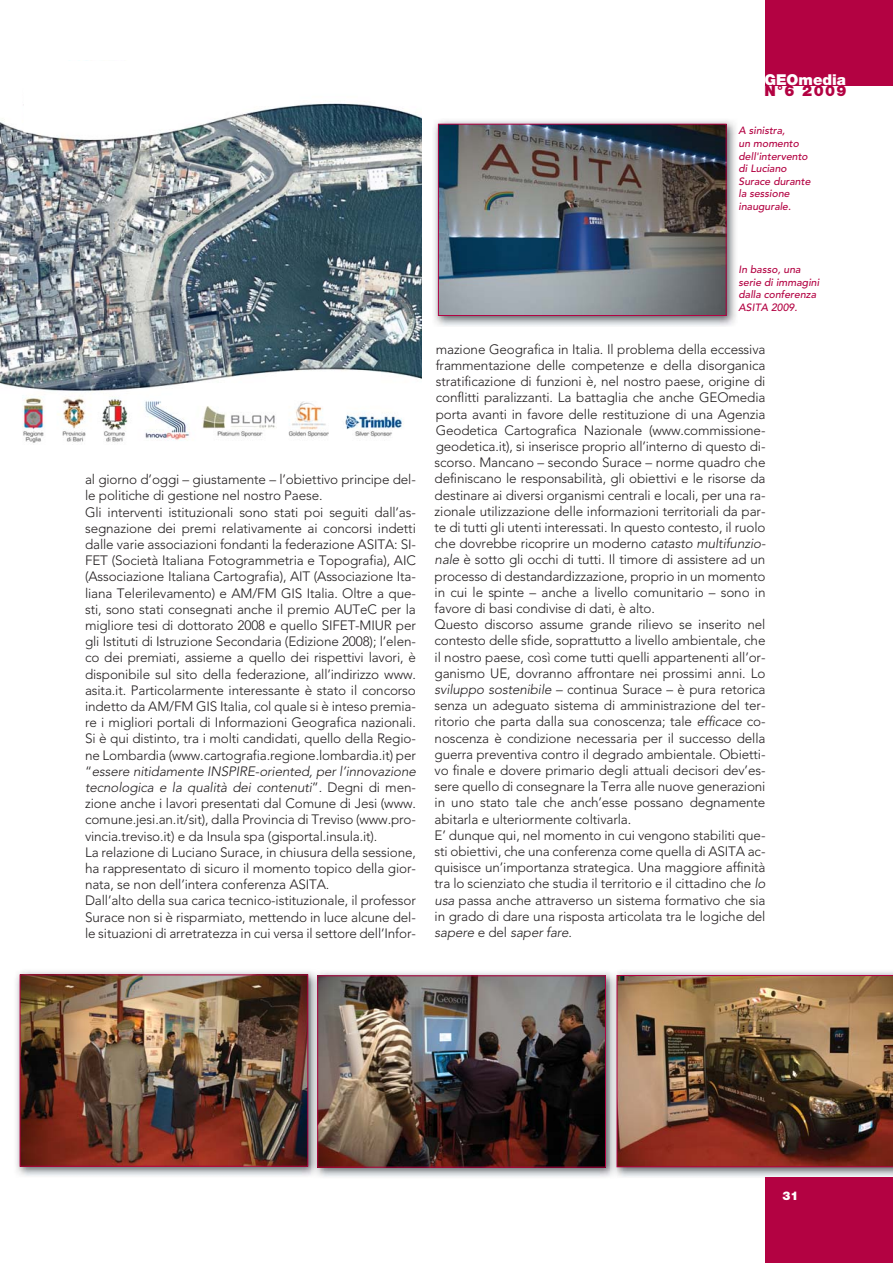
<style>
.page{position:relative;width:893px;height:1263px;background:#fff}
.page>*{position:absolute;margin:0;border:0;box-sizing:border-box;transform-origin:0 0}
.t1{font:900 15px "Helvetica Neue";color:#fff}
.t2{font:900 15px "Helvetica Neue";color:#b30242}
.t3{font:300 13.5px/16.2px "Avenir";letter-spacing:-.01em;color:#231f20}
.t4{font:900 12px "Helvetica Neue";color:#fff}
.t5{font:italic 500 10.5px/12.6px "Avenir";color:#b30242}
.s1{font-style:italic}
</style>
<div class="page">
<div style="left:765px;top:0;width:128px;height:85px;background:#b30242"></div>
<div style="left:765px;top:1178px;width:128px;height:85px;background:#b30242"></div>
<img style="left:0;top:103px;width:422px;height:340px">
<img style="left:434px;top:120px;width:302px;height:206px">
<img style="left:440px;top:126px;width:284px;height:188px">
<div style="left:438px;top:124px;width:288px;height:192px;border:1px solid #b30242"></div>
<img style="left:16px;top:971px;width:295px;height:205px">
<img style="left:22px;top:977px;width:284px;height:188px">
<div style="left:20px;top:975px;width:288px;height:192px;border:1px solid #b30242"></div>
<img style="left:319px;top:972px;width:292px;height:205px">
<img style="left:311px;top:972px;width:8px;height:203px">
<img style="left:319px;top:977px;width:285px;height:189px">
<div style="left:317px;top:975px;width:289px;height:193px;border:1px solid #b30242"></div>
<img style="left:617px;top:971px;width:276px;height:207px">
<img style="left:611px;top:974px;width:6px;height:201px">
<img style="left:617px;top:975px;width:276px;height:192px">
<div style="left:24px;top:62px;width:111px;height:70px;background:#fff"></div>
<p class="t1" style="left:764px;top:74px;width:83px">GEOmedia</p>
<p class="t2" style="left:764px;top:85px;width:83px">N°6 2009</p>
<p class="t5" style="left:738px;top:126px;width:73px">A sinistra,<br>un momento dell'intervento di Luciano<br>Surace durante la sessione inaugurale.</p>
<p class="t3" style="left:85px;top:472px;width:332px">al giorno d’oggi – giustamente – l’obiettivo principe del&shy;le politiche di gestione nel nostro Paese.<br>Gli interventi istituzionali sono stati poi seguiti dall’as&shy;segnazione dei premi relativamente ai concorsi indetti dalle varie associazioni fondanti la federazione ASITA: SI-FET (Società Italiana Fotogrammetria e Topografia), AIC (Associazione Italiana Cartografia), AIT (Associazione Ita&shy;liana Telerilevamento) e AM/FM GIS Italia. Oltre a que&shy;sti, sono stati consegnati anche il premio AUTeC per la migliore tesi di dottorato 2008 e quello SIFET-MIUR per gli Istituti di Istruzione Secondaria (Edizione 2008); l’elen&shy;co dei premiati, assieme a quello dei rispettivi lavori, è disponibile sul sito della federazione, all’indirizzo www. asita.it. Particolarmente interessante è stato il concorso indetto da AM/FM GIS Italia, col quale si è inteso premia&shy;re i migliori portali di Informazioni Geografica nazionali.<br>Si è qui distinto, tra i molti candidati, quello della Regio&shy;ne Lombardia (www.cartografia.regione.lombardia.it) per “<span class="s1">essere nitidamente INSPIRE-oriented, per l’innovazione tecnologica e la qualità dei contenuti</span>”. Degni di men&shy;zione anche i lavori presentati dal Comune di Jesi (www. comune.jesi.an.it/sit), dalla Provincia di Treviso (www.pro&shy;vincia.treviso.it) e da Insula spa (gisportal.insula.it).<br>La relazione di Luciano Surace, in chiusura della sessione, ha rappresentato di sicuro il momento topico della gior&shy;nata, se non dell’intera conferenza ASITA.<br>Dall’alto della sua carica tecnico-istituzionale, il professor Surace non si è risparmiato, mettendo in luce alcune del&shy;le situazioni di arretratezza in cui versa il settore dell’Infor-</p>
<p class="t5" style="left:738px;top:264px;width:82px">In basso, una serie di immagini dalla conferenza<br>ASITA 2009.</p>
<p class="t3" style="left:435px;top:342px;width:332px">mazione Geografica in Italia. Il problema della eccessiva frammentazione delle competenze e della disorganica stratificazione di funzioni è, nel nostro paese, origine di conflitti paralizzanti. La battaglia che anche GEOmedia porta avanti in favore delle restituzione di una Agenzia Geodetica Cartografica Nazionale (www.commissione&shy;geodetica.it), si inserisce proprio all’interno di questo di&shy;scorso. Mancano – secondo Surace – norme quadro che definiscano le responsabilità, gli obiettivi e le risorse da destinare ai diversi organismi centrali e locali, per una ra&shy;zionale utilizzazione delle informazioni territoriali da par&shy;te di tutti gli utenti interessati. In questo contesto, il ruolo che dovrebbe ricoprire un moderno <span class="s1">catasto multifunzio&shy;nale</span> è sotto gli occhi di tutti. Il timore di assistere ad un processo di destandardizzazione, proprio in un momento in cui le spinte – anche a livello comunitario – sono in favore di basi condivise di dati, è alto.<br>Questo discorso assume grande rilievo se inserito nel contesto delle sfide, soprattutto a livello ambientale, che il nostro paese, così come tutti quelli appartenenti all’or&shy;ganismo UE, dovranno affrontare nei prossimi anni. Lo <span class="s1">sviluppo sostenibile</span> – continua Surace – è pura retorica senza un adeguato sistema di amministrazione del ter&shy;ritorio che parta dalla sua conoscenza; tale <span class="s1">efficace</span> co&shy;noscenza è condizione necessaria per il successo della guerra preventiva contro il degrado ambientale. Obietti&shy;vo finale e dovere primario degli attuali decisori dev’es&shy;sere quello di consegnare la Terra alle nuove generazioni in uno stato tale che anch’esse possano degnamente abitarla e ulteriormente coltivarla.<br>E’ dunque qui, nel momento in cui vengono stabiliti que&shy;sti obiettivi, che una conferenza come quella di ASITA ac&shy;quisisce un’importanza strategica. Una maggiore affinità tra lo scienziato che studia il territorio e il cittadino che <span class="s1">lo usa</span> passa anche attraverso un sistema formativo che sia in grado di dare una risposta articolata tra le logiche del <span class="s1">sapere</span> e del <span class="s1">saper fare</span>.</p>
<p class="t4" style="left:782px;top:1191px;width:18px">31</p>
</div>
